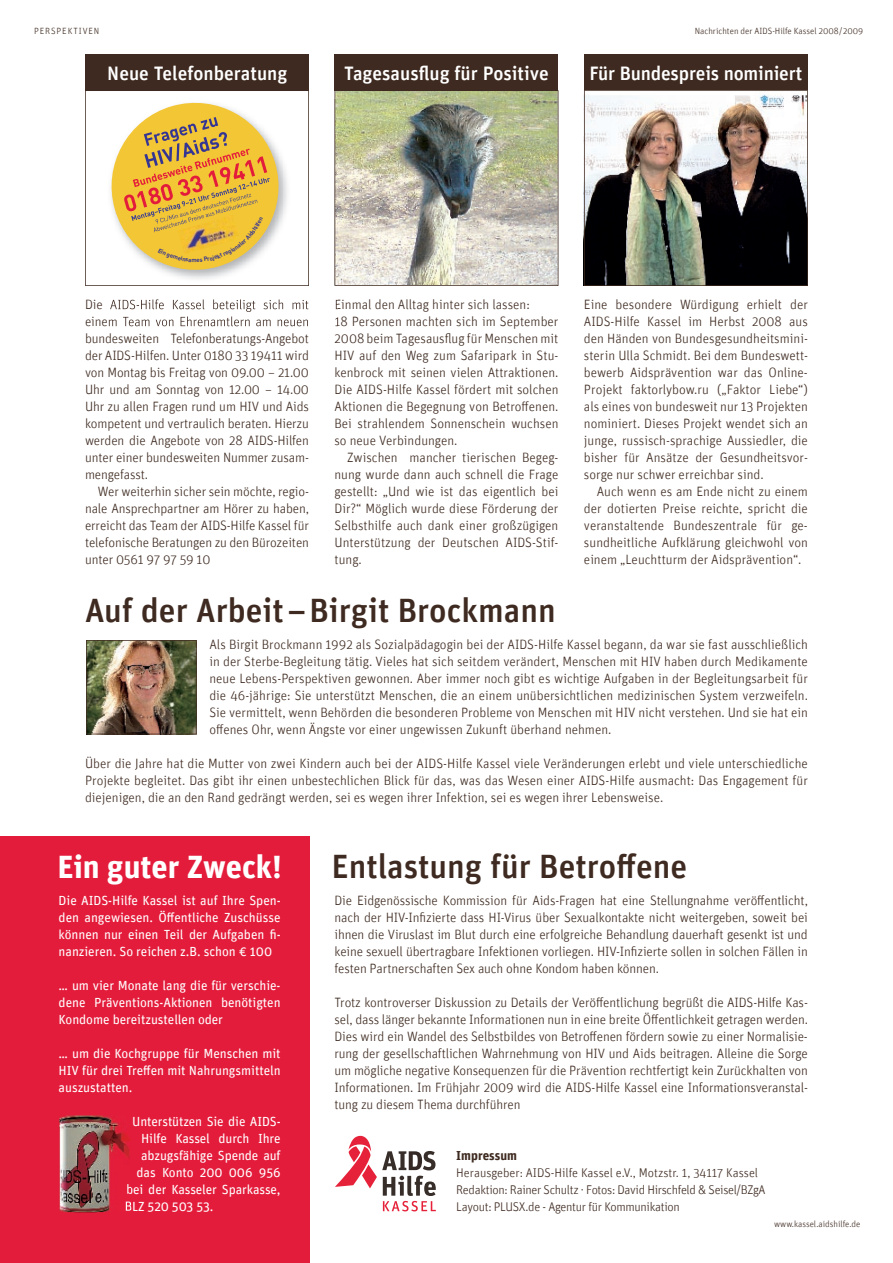
<style>
.page{position:relative;width:893px;height:1263px;background:#fff}
.page>*{position:absolute;margin:0;border:0;box-sizing:border-box;transform-origin:0 0}
.t1{font:500 33.75px "Unit";color:#3e2a20}
.t2{font:700 32.25px "Unit";color:#fff}
.t3{font:500 19.5px "Unit";color:#fff}
.t4{font:300 13.5px/17px "Unit";color:#3e2a20;text-align:justify}
.t5{font:13.2px/17px "Unit";letter-spacing:-.005em;color:#fff;text-align:justify}
.t6{font:700 13.05px "Unit";color:#3e2a20}
.t7{font:300 12.6px/17px "Unit";letter-spacing:-.025em;color:#3e2a20}
.t8{font:300 9px "Unit";color:#3e2a20}
.t9{font:300 9px "Unit";letter-spacing:.1em;color:#3e2a20}
</style>
<div class="page">
<div style="left:584px;top:54px;width:224px;height:37px;background:#3e2a20"></div>
<div style="left:334px;top:54px;width:224px;height:37px;background:#3e2a20"></div>
<div style="left:0;top:836px;width:309px;height:427px;background:#e41c3b"></div>
<img style="left:335px;top:91px;width:223px;height:195px">
<img style="left:584px;top:90px;width:224px;height:196px">
<img style="left:86px;top:640px;width:111px;height:94px">
<img style="left:59px;top:1115px;width:71px;height:97px">
<svg style="left:126px;top:1184px;width:5px;height:27px"></svg>
<svg style="left:335px;top:1136px;width:101px;height:75px"></svg>
<div style="left:85px;top:54px;width:224px;height:37px;background:#3e2a20"></div>
<img style="left:109px;top:99px;width:226px;height:228px">
<svg style="left:335px;top:299px;width:3px;height:28px"></svg>
<img style="left:109px;top:299px;width:200px;height:13px">
<img style="left:108px;top:316px;width:201px;height:10px">
<img style="left:335px;top:99px;width:3px;height:187px">
<svg style="left:85px;top:91px;width:224px;height:195px"></svg>
<p class="t9" style="left:34px;top:26px;width:67px">PERSPEKTIVEN</p>
<p class="t8" style="left:695px;top:26px;width:170px">Nachrichten der AIDS-Hilfe Kassel 2008/2009</p>
<h3 class="t3" style="left:107px;top:62px;width:182px">Neue Telefonberatung</h3>
<h3 class="t3" style="left:344px;top:61px;width:206px">Tagesausflug für Positive</h3>
<h3 class="t3" style="left:589px;top:61px;width:214px">Für Bundespreis nominiert</h3>
<p class="t4" style="left:85px;top:330px;width:225px">bundesweiten Telefonberatungs-Angebot der AIDS-Hilfen. Unter 0180 33 19411 wird von Montag bis Freitag von 09.00 – 21.00<br>Uhr und am Sonntag von 12.00 – 14.00<br>Uhr zu allen Fragen rund um HIV und Aids kompetent und vertraulich beraten. Hierzu werden die Angebote von 28 AIDS-Hilfen unter einer bundesweiten Nummer zusam&shy;mengefasst.</p>
<p class="t4" style="left:85px;top:483px;width:225px;text-indent:13px">Wer weiterhin sicher sein möchte, regio&shy;nale Ansprechpartner am Hörer zu haben, erreicht das Team der AIDS-Hilfe Kassel für telefonische Beratungen zu den Bürozeiten unter 0561 97 97 59 10</p>
<p class="t4" style="left:334px;top:296px;width:225px;text-align:left">Einmal den Alltag hinter sich lassen:<br>18 Personen machten sich im September 2008 beim Tagesausflug für Menschen mit HIV auf den Weg zum Safaripark in Stu&shy;kenbrock mit seinen vielen Attraktionen.<br>Die AIDS-Hilfe Kassel fördert mit solchen Aktionen die Begegnung von Betroffenen.<br>Bei strahlendem Sonnenschein wuchsen so neue Verbindungen.</p>
<p class="t4" style="left:334px;top:449px;width:225px;text-indent:13px">Zwischen mancher tierischen Begeg&shy;nung wurde dann auch schnell die Frage gestellt: „Und wie ist das eigentlich bei Dir?“ Möglich wurde diese Förderung der Selbsthilfe auch dank einer großzügigen Unterstützung der Deutschen AIDS-Stif&shy;tung.</p>
<h1 class="t1" style="left:85px;top:590px;width:472px">Auf der Arbeit–Birgit Brockmann</h1>
<p class="t4" style="left:584px;top:296px;width:225px">Eine besondere Würdigung erhielt der AIDS-Hilfe Kassel im Herbst 2008 aus den Händen von Bundesgesundheitsmini&shy;sterin Ulla Schmidt. Bei dem Bundeswett&shy;bewerb Aidsprävention war das Online-Projekt faktorlybow.ru („Faktor Liebe“) als eines von bundesweit nur 13 Projekten nominiert. Dieses Projekt wendet sich an junge, russisch-sprachige Aussiedler, die bisher für Ansätze der Gesundheitsvor&shy;sorge nur schwer erreichbar sind.</p>
<p class="t4" style="left:584px;top:483px;width:225px;text-indent:13px">Auch wenn es am Ende nicht zu einem der dotierten Preise reichte, spricht die veranstaltende Bundeszentrale für ge&shy;sundheitliche Aufklärung gleichwohl von einem „Leuchtturm der Aidsprävention“.</p>
<p class="t4" style="left:209px;top:636px;width:600px">Als Birgit Brockmann 1992 als Sozialpädagogin bei der AIDS-Hilfe Kassel begann, da war sie fast ausschließlich in der Sterbe-Begleitung tätig. Vieles hat sich seitdem verändert, Menschen mit HIV haben durch Medikamente neue Lebens-Perspektiven gewonnen. Aber immer noch gibt es wichtige Aufgaben in der Begleitungsarbeit für die 46-jährige: Sie unterstützt Menschen, die an einem unübersichtlichen medizinischen System verzweifeln.<br>Sie vermittelt, wenn Behörden die besonderen Probleme von Menschen mit HIV nicht verstehen. Und sie hat ein offenes Ohr, wenn Ängste vor einer ungewissen Zukunft überhand nehmen.</p>
<p class="t4" style="left:85px;top:755px;width:724px">Über die Jahre hat die Mutter von zwei Kindern auch bei der AIDS-Hilfe Kassel viele Veränderungen erlebt und viele unterschiedliche Projekte begleitet. Das gibt ihr einen unbestechlichen Blick für das, was das Wesen einer AIDS-Hilfe ausmacht: Das Engagement für diejenigen, die an den Rand gedrängt werden, sei es wegen ihrer Infektion, sei es wegen ihrer Lebensweise.</p>
<h2 class="t2" style="left:57px;top:847px;width:226px">Ein guter Zweck!</h2>
<p class="t5" style="left:59px;top:891px;width:224px">Die AIDS-Hilfe Kassel ist auf Ihre Spen&shy;den angewiesen. Öffentliche Zuschüsse können nur einen Teil der Aufgaben fi&shy;nanzieren. So reichen z.B. schon € 100</p>
<p class="t5" style="left:59px;top:976px;width:224px">… um vier Monate lang die für verschie&shy;dene Präventions-Aktionen benötigten Kondome bereitzustellen oder</p>
<p class="t5" style="left:59px;top:1044px;width:224px">… um die Kochgruppe für Menschen mit HIV für drei Treffen mit Nahrungsmitteln auszustatten.</p>
<p class="t5" style="left:132px;top:1112px;width:150px">Unterstützen Sie die AIDS-</p>
<p class="t5" style="left:141px;top:1129px;width:141px">Hilfe Kassel durch Ihre</p>
<p class="t5" style="left:141px;top:1146px;width:141px">abzugsfähige Spende auf</p>
<p class="t5" style="left:137px;top:1163px;width:146px">das Konto 200 006 956</p>
<p class="t5" style="left:126px;top:1180px;width:156px">bei der Kasseler Sparkasse,</p>
<p class="t5" style="left:125px;top:1197px;width:90px">BLZ 520 503 53.</p>
<h1 class="t1" style="left:332px;top:846px;width:357px">Entlastung für Betroffene</h1>
<p class="t4" style="left:334px;top:891px;width:475px">Die Eidgenössische Kommission für Aids-Fragen hat eine Stellungnahme veröffentlicht, nach der HIV-Infizierte dass HI-Virus über Sexualkontakte nicht weitergeben, soweit bei ihnen die Viruslast im Blut durch eine erfolgreiche Behandlung dauerhaft gesenkt ist und keine sexuell übertragbare Infektionen vorliegen. HIV-Infizierte sollen in solchen Fällen in festen Partnerschaften Sex auch ohne Kondom haben können.</p>
<p class="t4" style="left:334px;top:993px;width:475px">Trotz kontroverser Diskussion zu Details der Veröffentlichung begrüßt die AIDS-Hilfe Kas&shy;sel, dass länger bekannte Informationen nun in eine breite Öffentlichkeit getragen werden.<br>Dies wird ein Wandel des Selbstbildes von Betroffenen fördern sowie zu einer Normalisie&shy;rung der gesellschaftlichen Wahrnehmung von HIV und Aids beitragen. Alleine die Sorge um mögliche negative Konsequenzen für die Prävention rechtfertigt kein Zurückhalten von Informationen. Im Frühjahr 2009 wird die AIDS-Hilfe Kassel eine Informationsveranstal&shy;tung zu diesem Thema durchführen</p>
<p class="t6" style="left:456px;top:1147px;width:62px">Impressum</p>
<p class="t7" style="left:456px;top:1164px;width:311px">Herausgeber: AIDS-Hilfe Kassel e.V., Motzstr. 1, 34117 Kassel<br>Redaktion: Rainer Schultz · Fotos: David Hirschfeld &amp; Seisel/BZgA<br>Layout: PLUSX.de - Agentur für Kommunikation</p>
<p class="t8" style="left:774px;top:1218px;width:88px">www.kassel.aidshilfe.de</p>
</div>
